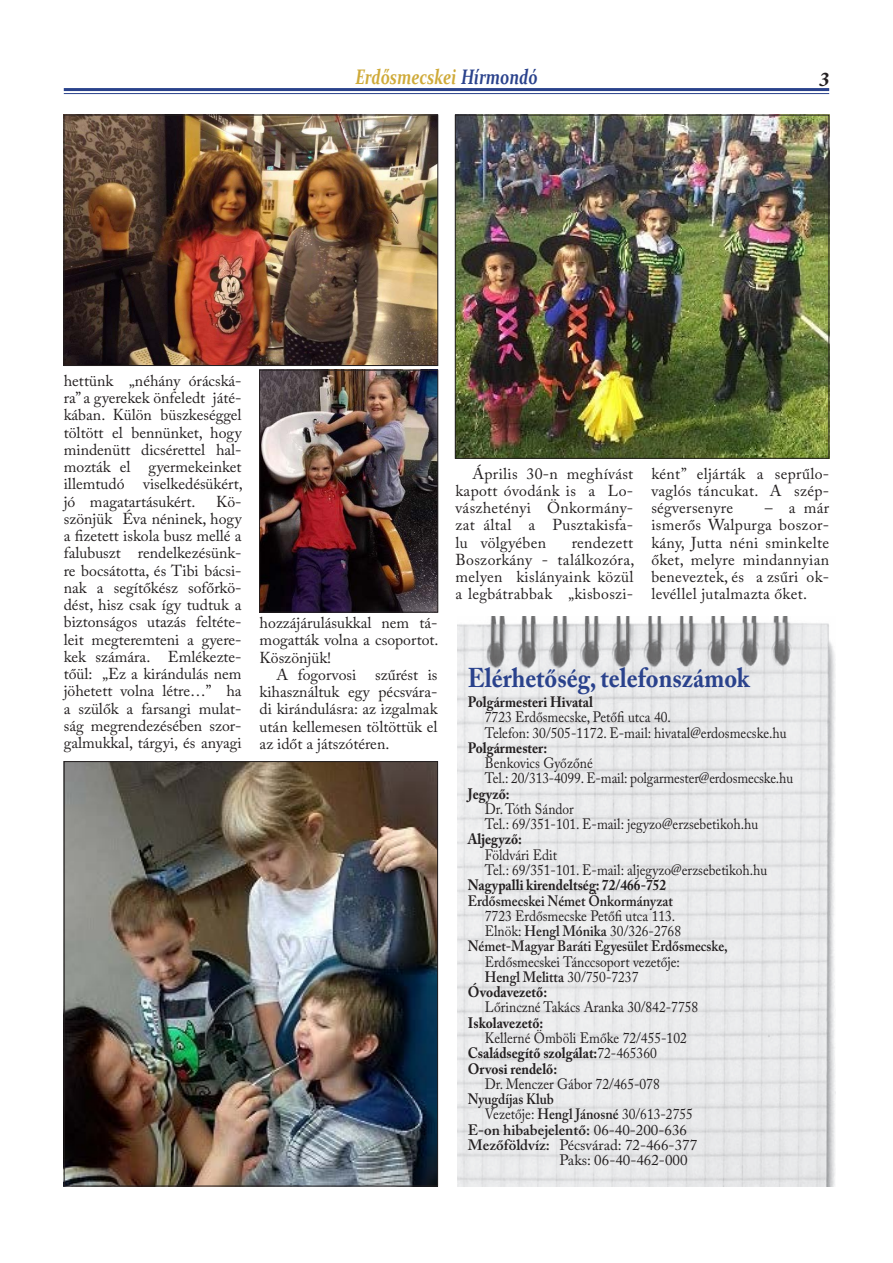
<style>
.page{position:relative;width:893px;height:1263px;background:#fff}
.page>*{position:absolute;margin:0;border:0;box-sizing:border-box;transform-origin:0 0}
.Cím_1hasáb{font:700 27px "Adobe Caslon Pro";color:#2a428c;scale:.9 1}
.t1{font:italic 700 21px "Constantia";color:#cfaa39;scale:.75 1}
.t2{font:italic 700 21px "Minion Pro";color:#231f20}
.Szöveg{font:15.75px/17.2px "Adobe Caslon Pro";letter-spacing:.015em;color:#231f20;text-align:justify}
.közcím_jó{font:15px/15.3px "Adobe Caslon Pro";color:#231f20;scale:.9 1}
.közcím_jó-2{font:600 15px/15.3px "Adobe Caslon Pro";color:#231f20;scale:.9 1}
.közcím_jó-3{font:700 15px "Adobe Caslon Pro";color:#231f20;scale:.9 1}
.Szöveg-2{font:15px "Adobe Caslon Pro";color:#231f20}
.Szöveg-3{font:600 15px "Adobe Caslon Pro";color:#231f20}
.s1{color:#2a428c}
.s2{font-weight:700}
.s3{font-weight:600}
.s4{font-weight:400}
</style>
<div class="page">
<hr style="left:64px;top:88px;width:765px;height:3px;background:#2a428c">
<hr style="left:64px;top:93px;width:765px;height:1px;background:#2a428c">
<img style="left:457px;top:617px;width:379px;height:569px">
<img style="left:66px;top:117px;width:370px;height:247px">
<div style="left:64px;top:115px;width:374px;height:251px;border:1px solid #231f20"></div>
<img style="left:261px;top:372px;width:175px;height:238px">
<div style="left:259px;top:370px;width:179px;height:242px;border:1px solid #231f20"></div>
<img style="left:66px;top:763px;width:370px;height:421px">
<div style="left:64px;top:761px;width:374px;height:425px;border:1px solid #231f20"></div>
<img style="left:457px;top:117px;width:370px;height:340px">
<div style="left:455px;top:115px;width:374px;height:344px;border:1px solid #231f20"></div>
<h2 class="t1" style="left:355px;top:62px;width:244px">Erdősmecskei <span class="s1">Hírmondó</span></h2>
<p class="t2" style="left:819px;top:67px;width:12px">3</p>
<p class="Szöveg" style="left:64px;top:372px;width:180px">hettünk „néhány órácská&shy;ra” a gyerekek önfeledt játé&shy;kában. Külön büszkeséggel töltött el bennünket, hogy mindenütt dicsérettel hal&shy;mozták el gyermekeinket illemtudó viselkedésükért, jó magatartásukért.</p>
<p class="Szöveg" style="left:64px;top:492px;width:179px;text-indent:152px">Kö&shy;szönjük Éva néninek, hogy a fizetett iskola busz mellé a falubuszt rendelkezésünk&shy;re bocsátotta, és Tibi bácsi&shy;nak a segítőkész sofőrkö&shy;dést, hisz csak így tudtuk a biztonságos utazás feltéte&shy;leit megteremteni a gyere&shy;kek számára. Emlékezte&shy;tőül: „Ez a kirándulás nem jöhetett volna létre…” ha a szülők a farsangi mulat&shy;ság megrendezésében szor&shy;galmukkal, tárgyi, és anyagi</p>
<p class="Szöveg" style="left:260px;top:614px;width:180px">hozzájárulásukkal nem tá&shy;mogatták volna a csoportot.<br>Köszönjük!</p>
<p class="Szöveg" style="left:260px;top:666px;width:179px;text-indent:17px">A fogorvosi szűrést is kihasználtuk egy pécsvára&shy;di kirándulásra: az izgalmak után kellemesen töltöttük el az időt a játszótéren.</p>
<p class="Szöveg" style="left:455px;top:465px;width:179px;text-indent:17px">Április 30-n meghívást kapott óvodánk is a Lo&shy;vászhetényi Önkormány&shy;zat által a Pusztakisfa&shy;lu völgyében</p>
<p class="Szöveg" style="left:455px;top:534px;width:180px;text-indent:116px">rendezett Boszorkány - találkozóra, melyen kislányaink közül a legbátrabbak „kisboszi-</p>
<p class="Szöveg" style="left:651px;top:465px;width:179px">ként” eljárták a seprűlo&shy;vaglós táncukat. A szép&shy;ségversenyre</p>
<p class="Szöveg" style="left:651px;top:499px;width:179px;text-indent:114px">– a már ismerős Walpurga boszor&shy;kány, Jutta néni sminkelte őket, melyre mindannyian beneveztek, és a zsűri ok&shy;levéllel jutalmazta őket.</p>
<p class="Cím_1hasáb" style="left:468px;top:662px;width:315px">Elérhetőség, telefonszámok</p>
<p class="közcím_jó" style="left:485px;top:694px;width:337px;text-indent:-17px"><span class="s2">Polgármesteri Hivatal<br></span>7723 Erdősmecske, Petőfi utca 40.<br>Telefon: 30/505-1172. E-mail: hivatal@erdosmecske.hu</p>
<p class="közcím_jó" style="left:485px;top:740px;width:344px;text-indent:-17px"><span class="s2">Polgármester:<br></span>Benkovics Győzőné<br>Tel.: 20/313-4099. E-mail: polgarmester@erdosmecske.hu</p>
<p class="közcím_jó" style="left:485px;top:786px;width:305px;text-indent:-17px"><span class="s2">Jegyző:<br></span>Dr. Tóth Sándor<br>Tel.: 69/351-101. E-mail: jegyzo@erzsebetikoh.hu</p>
<p class="közcím_jó" style="left:485px;top:832px;width:315px;text-indent:-17px"><span class="s2">Aljegyző:<br></span>Földvári Edit<br>Tel.: 69/351-101. E-mail: aljegyzo@erzsebetikoh.hu</p>
<p class="közcím_jó-3" style="left:468px;top:876px;width:222px">Nagypalli kirendeltség: 72/466-752</p>
<p class="közcím_jó" style="left:485px;top:893px;width:220px;text-indent:-17px"><span class="s3">Erdősmecskei Német Önkormányzat<br></span>7723 Erdősmecske Petőfi utca 113.<br>Elnök: <span class="s3">Hengl Mónika</span> 30/326-2768</p>
<p class="közcím_jó-2" style="left:485px;top:938px;width:271px;text-indent:-17px">Német-Magyar Baráti Egyesület Erdősmecske,<br><span class="s4">Erdősmecskei Tánccsoport vezetője:<br></span>Hengl Melitta <span class="s4">30/750-7237</span></p>
<p class="közcím_jó" style="left:485px;top:984px;width:239px;text-indent:-17px"><span class="s2">Óvodavezető:<br></span>Lőrinczné Takács Aranka 30/842-7758</p>
<p class="közcím_jó" style="left:485px;top:1015px;width:226px;text-indent:-17px"><span class="s2">Iskolavezető:<br></span>Kellerné Ömböli Emőke 72/455-102</p>
<p class="közcím_jó-3" style="left:468px;top:1044px;width:212px">Családsegítő szolgálat:<span class="s4">72-465360</span></p>
<p class="közcím_jó" style="left:485px;top:1061px;width:196px;text-indent:-17px"><span class="s2">Orvosi rendelő:<br></span>Dr. Menczer Gábor 72/465-078</p>
<p class="közcím_jó-2" style="left:485px;top:1091px;width:233px;text-indent:-17px">Nyugdíjas Klub<br><span class="s4">Vezetője:</span> Hengl Jánosné <span class="s4">30/613-2755</span></p>
<p class="Szöveg-3" style="left:468px;top:1121px;width:221px">E-on hibabejelentő: <span class="s4">06-40-200-636</span></p>
<p class="Szöveg-2" style="left:468px;top:1136px;width:231px"><span class="s3">Mezőföldvíz:</span> Pécsvárad: 72-466-377</p>
<p class="Szöveg-2" style="left:559px;top:1151px;width:130px">Paks: 06-40-462-000</p>
</div>
